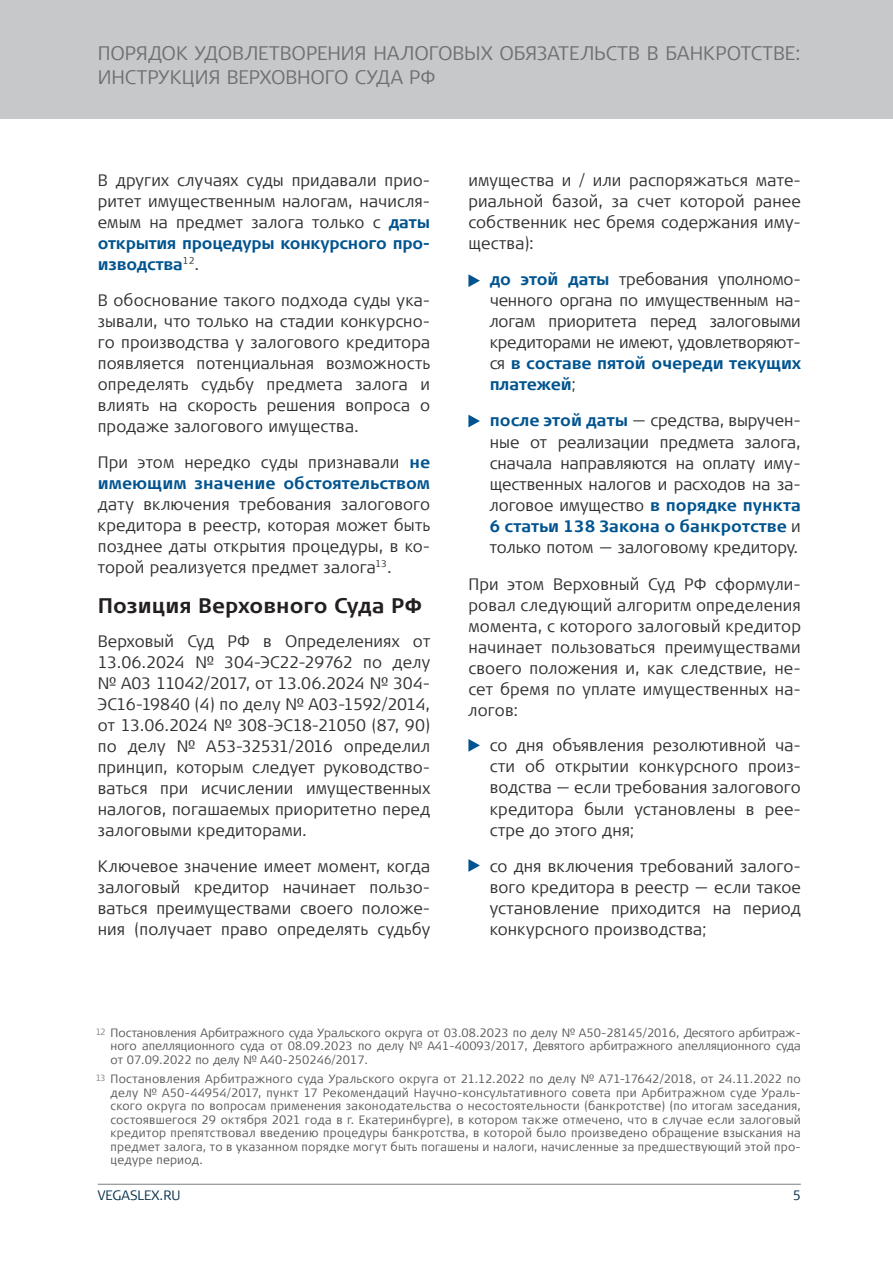
<style>
.page{position:relative;width:893px;height:1263px;background:#fff}
.page>*{position:absolute;margin:0;border:0;box-sizing:border-box;transform-origin:0 0}
.t1{font:700 21px "Signa Offc Pro";color:#231f20}
.t2{font:300 19.5px/23.4px "Signa Offc Pro";color:#6f7073}
.t3{font:300 16.5px/21px "Signa Offc Pro";letter-spacing:.01em;color:#312f30;text-align:justify}
.t4{font:300 13.5px "Signa Offc Pro";color:#032d49}
.t5{font:300 12px/13.5px "Signa Offc Pro";letter-spacing:.005em;color:#57585a;text-align:justify}
.t6{font:300 9px "Signa Offc Pro";color:#808285}
.s1{font-weight:700;color:#01548f}
</style>
<div class="page">
<div style="left:0;top:0;width:893px;height:119px;background:#c7c8ca"></div>
<hr style="left:98px;top:1184px;width:703px;height:1px;background:#797d7f">
<svg style="left:468px;top:859px;width:12px;height:13px"></svg>
<svg style="left:468px;top:739px;width:12px;height:13px"></svg>
<svg style="left:468px;top:274px;width:12px;height:13px"></svg>
<svg style="left:468px;top:415px;width:12px;height:12px"></svg>
<p class="t2" style="left:98px;top:41px;width:704px">ПОРЯДОК УДОВЛЕТВОРЕНИЯ НАЛОГОВЫХ ОБЯЗАТЕЛЬСТВ В БАНКРОТСТВЕ:<br>ИНСТРУКЦИЯ ВЕРХОВНОГО СУДА РФ</p>
<p class="t3" style="left:98px;top:169px;width:334px">В других случаях суды придавали прио&shy;ритет имущественным налогам, начисля&shy;емым на предмет залога только с <span class="s1">даты открытия процедуры конкурсного про&shy;изводства</span><sup>12</sup>.</p>
<p class="t3" style="left:98px;top:289px;width:334px">В обоснование такого подхода суды ука&shy;зывали, что только на стадии конкурсно&shy;го производства у залогового кредитора появляется потенциальная возможность определять судьбу предмета залога и влиять на скорость решения вопроса о продаже залогового имущества.</p>
<p class="t3" style="left:98px;top:451px;width:334px">При этом нередко суды признавали <span class="s1">не имеющим значение обстоятельством </span>дату включения требования залогового кредитора в реестр, которая может быть позднее даты открытия процедуры, в ко&shy;торой реализуется предмет залога<sup>13</sup>.</p>
<p class="t1" style="left:98px;top:591px;width:326px">Позиция Верховного Суда РФ</p>
<p class="t3" style="left:98px;top:630px;width:334px">Верховый Суд РФ в Определениях от 13.06.2024 № 304-ЭС22-29762 по делу № А03 11042/2017, от 13.06.2024 № 304- ЭС16-19840 (4) по делу № А03-1592/2014, от 13.06.2024 № 308-ЭС18-21050 (87, 90) по делу № А53-32531/2016 определил принцип, которым следует руководство&shy;ваться при исчислении имущественных налогов, погашаемых приоритетно перед залоговыми кредиторами.</p>
<p class="t3" style="left:98px;top:855px;width:334px">Ключевое значение имеет момент, когда залоговый кредитор начинает пользо&shy;ваться преимуществами своего положе&shy;ния (получает право определять судьбу</p>
<p class="t3" style="left:468px;top:169px;width:334px">имущества и / или распоряжаться мате&shy;риальной базой, за счет которой ранее собственник нес бремя содержания иму&shy;щества):</p>
<p class="t3" style="left:490px;top:268px;width:313px"><span class="s1">до этой даты</span> требования уполномо&shy;ченного органа по имущественным на&shy;логам приоритета перед залоговыми кредиторами не имеют, удовлетворяют&shy;ся <span class="s1">в составе пятой очереди текущих платежей</span>;</p>
<p class="t3" style="left:490px;top:409px;width:313px"><span class="s1">после этой даты</span> — средства, выручен&shy;ные от реализации предмета залога, сначала направляются на оплату иму&shy;щественных налогов и расходов на за&shy;логовое имущество <span class="s1">в порядке пункта 6 статьи 138 Закона о банкротстве</span> и только потом — залоговому кредитору.</p>
<p class="t3" style="left:468px;top:572px;width:334px">При этом Верховный Суд РФ сформули&shy;ровал следующий алгоритм определения момента, с которого залоговый кредитор начинает пользоваться преимуществами своего положения и, как следствие, не&shy;сет бремя по уплате имущественных на&shy;логов:</p>
<p class="t3" style="left:490px;top:734px;width:313px">со дня объявления резолютивной ча&shy;сти об открытии конкурсного произ&shy;водства — если требования залогового кредитора были установлены в рее&shy;стре до этого дня;</p>
<p class="t3" style="left:490px;top:855px;width:313px">со дня включения требований залого&shy;вого кредитора в реестр — если такое установление приходится на период конкурсного производства;</p>
<p class="t5" style="left:111px;top:1025px;width:692px">Постановления Арбитражного суда Уральского округа от 03.08.2023 по делу № А50-28145/2016, Десятого арбитраж&shy;ного апелляционного суда от 08.09.2023 по делу № А41-40093/2017, Девятого арбитражного апелляционного суда от 07.09.2022 по делу № А40-250246/2017.</p>
<p class="t5" style="left:111px;top:1072px;width:692px">Постановления Арбитражного суда Уральского округа от 21.12.2022 по делу № А71-17642/2018, от 24.11.2022 по делу № А50-44954/2017, пункт 17 Рекомендаций Научно-консультативного совета при Арбитражном суде Ураль&shy;ского округа по вопросам применения законодательства о несостоятельности (банкротстве) (по итогам заседания, состоявшегося 29 октября 2021 года в г. Екатеринбурге), в котором также отмечено, что в случае если залоговый кредитор препятствовал введению процедуры банкротства, в которой было произведено обращение взыскания на предмет залога, то в указанном порядке могут быть погашены и налоги, начисленные за предшествующий этой про&shy;цедуре период.</p>
<p class="t6" style="left:96px;top:1025px;width:11px">12</p>
<p class="t6" style="left:96px;top:1072px;width:11px">13</p>
<p class="t4" style="left:98px;top:1186px;width:84px">VEGASLEX.RU</p>
<p class="t4" style="left:793px;top:1185px;width:10px">5</p>
</div>
